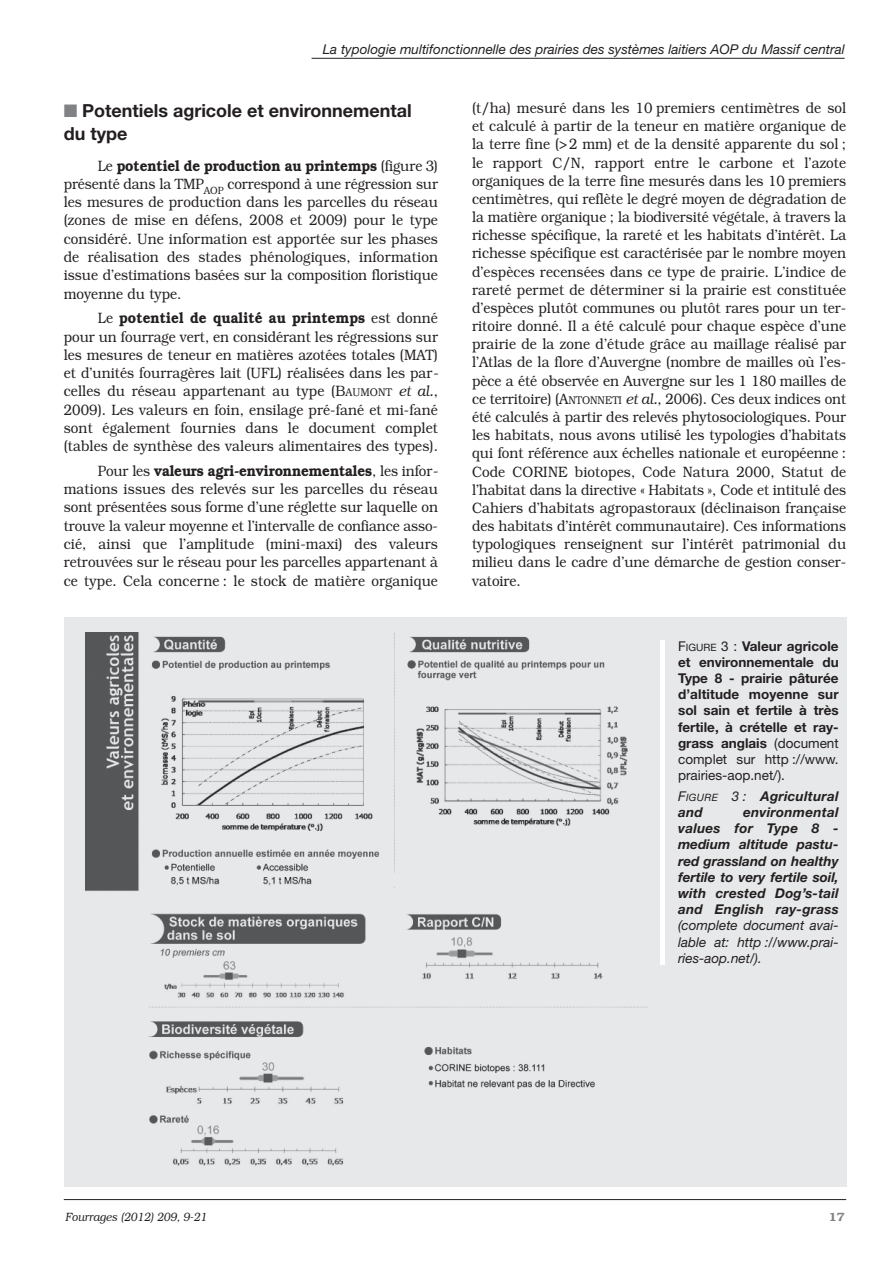
<style>
.page{position:relative;width:893px;height:1263px;background:#fff}
.page>*{position:absolute;margin:0;border:0;box-sizing:border-box;transform-origin:0 0}
.t1{font:700 18px/22.8px "Helvetica Neue";color:#231f20}
.t2{font:300 15px/18.1px "Bookman";color:#231f20;text-align:justify;scale:.9 1}
.t3{font:700 13.5px/16.2px "Helvetica Neue";color:#231f20;text-align:justify}
.t4{font:italic 700 13.5px/16.2px "Helvetica Neue";letter-spacing:.02em;color:#231f20}
.t5{font:italic 13.5px/16.2px "Helvetica Neue";color:#231f20;text-align:justify}
.t6{font:italic 300 12px "Bookman";color:#231f20;scale:.9 1}
.t7{font:600 12px "Bookman";color:#808285}
.s1{color:#808285}
.s2{font-weight:600}
.s3{font-size:11.25px}
.s4{font-style:italic}
.s5{font-weight:400}
.s6{font-weight:400;font-size:10.2px}
</style>
<div class="page">
<hr style="left:312px;top:58px;width:533px;height:1px;background:#231f20">
<hr style="left:64px;top:1199px;width:782px;height:1px;background:#231f20">
<div style="left:64px;top:617px;width:782px;height:569px;background:#e7e8e9"></div>
<div style="left:660px;top:640px;width:5px;height:324px;background:#fff"></div>
<img style="left:86px;top:632px;width:561px;height:534px">
<p class="t5" style="left:323px;top:42px;width:523px">La typologie multifonctionnelle des prairies des systèmes laitiers AOP du Massif central</p>
<p class="t1" style="left:64px;top:101px;width:350px"><span class="s1">■</span> Potentiels agricole et environnemental du type</p>
<p class="t2" style="left:64px;top:156px;width:417px;text-indent:34px">Le <span class="s2">potentiel de production au printemps</span> (figure 3) présenté dans la TMP<sub>AOP</sub> correspond à une régression sur les mesures de production dans les parcelles du réseau (zones de mise en défens, 2008 et 2009) pour le type considéré. Une information est apportée sur les phases de réalisation des stades phénologiques, information issue d’estimations basées sur la composition floristique moyenne du type.</p>
<p class="t2" style="left:64px;top:309px;width:418px;text-indent:34px">Le <span class="s2">potentiel de qualité au printemps</span> est donné pour un fourrage vert, en considérant les régressions sur les mesures de teneur en matières azotées totales (MAT) et d’unités fourragères lait (UFL) réalisées dans les par&shy;celles du réseau appartenant au type (B<span class="s3">AUMONT</span> <span class="s4">et al.</span>, 2009). Les valeurs en foin, ensilage pré-fané et mi-fané sont également fournies dans le document complet (tables de synthèse des valeurs alimentaires des types).</p>
<p class="t2" style="left:64px;top:462px;width:418px;text-indent:34px">Pour les <span class="s2">valeurs agri-environnementales</span>, les infor&shy;mations issues des relevés sur les parcelles du réseau sont présentées sous forme d’une réglette sur laquelle on trouve la valeur moyenne et l’intervalle de confiance asso&shy;cié, ainsi que l’amplitude (mini-maxi) des valeurs retrouvées sur le réseau pour les parcelles appartenant à ce type. Cela concerne : le stock de matière organique</p>
<p class="t2" style="left:472px;top:99px;width:417px">(t/ha) mesuré dans les 10 premiers centimètres de sol et calculé à partir de la teneur en matière organique de la terre fine (&gt;2 mm) et de la densité apparente du sol ; le rapport C/N, rapport entre le carbone et l’azote organiques de la terre fine mesurés dans les 10 premiers centimètres, qui reflète le degré moyen de dégradation de la matière organique ; la biodiversité végétale, à travers la richesse spécifique, la rareté et les habitats d’intérêt. La richesse spécifique est caractérisée par le nombre moyen d’espèces recensées dans ce type de prairie. L’indice de rareté permet de déterminer si la prairie est constituée d’espèces plutôt communes ou plutôt rares pour un ter&shy;ritoire donné. Il a été calculé pour chaque espèce d’une prairie de la zone d’étude grâce au maillage réalisé par l’Atlas de la flore d’Auvergne (nombre de mailles où l’es&shy;pèce a été observée en Auvergne sur les 1 180 mailles de ce territoire) (A<span class="s3">NTONNETI</span> <span class="s4">et al.</span>, 2006). Ces deux indices ont été calculés à partir des relevés phytosociologiques. Pour les habitats, nous avons utilisé les typologies d’habitats qui font référence aux échelles nationale et européenne :<br>Code CORINE biotopes, Code Natura 2000, Statut de l’habitat dans la directive « Habitats », Code et intitulé des Cahiers d’habitats agropastoraux (déclinaison française des habitats d’intérêt communautaire). Ces informations typologiques renseignent sur l’intérêt patrimonial du milieu dans le cadre d’une démarche de gestion conser&shy;vatoire.</p>
<p class="t3" style="left:678px;top:639px;width:162px"><span class="s5">F</span><span class="s6">IGURE</span> <span class="s5">3 :</span> Valeur agricole et environnementale du Type 8 - prairie pâturée d’altitude moyenne sur sol sain et fertile à très fertile, à crételle et ray&shy;grass anglais <span class="s5">(document complet sur http ://www. prairies-aop.net/).</span></p>
<p class="t4" style="left:678px;top:789px;width:162px"><span class="s5">F</span><span class="s6">IGURE</span> <span class="s5">3 :</span> Agricultural and</p>
<p class="t4" style="left:678px;top:805px;width:162px;text-align:justify;text-indent:65px">environmental values for Type 8 - medium altitude pastu&shy;red grassland on healthy fertile to very fertile soil, with crested Dog’s-tail and English ray-grass</p>
<p class="t5" style="left:678px;top:919px;width:162px">(complete document avai&shy;lable at: http ://www.prai&shy;ries-aop.net/).</p>
<p class="t6" style="left:65px;top:1209px;width:159px">Fourrages (2012) 209, 9-21</p>
<p class="t7" style="left:829px;top:1209px;width:17px">17</p>
</div>
